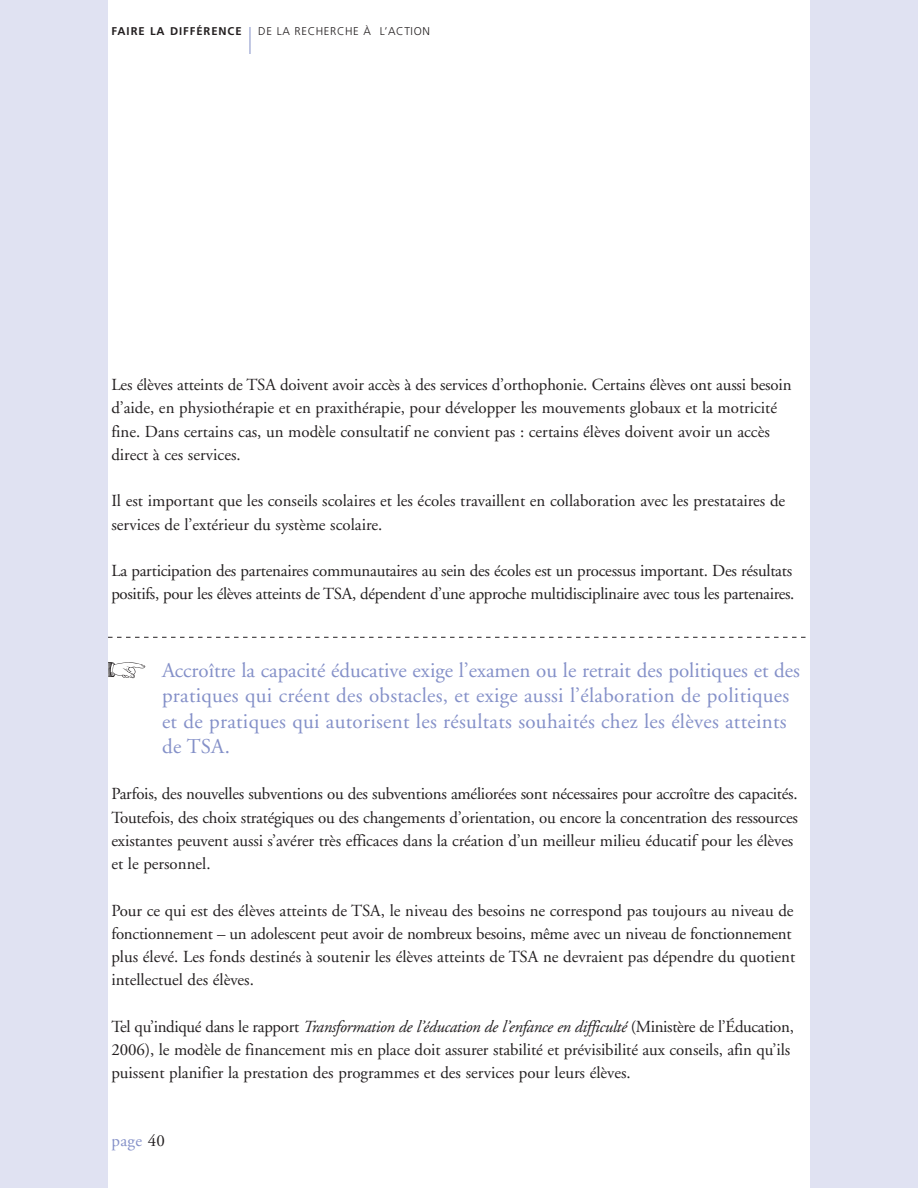
<style>
.page{position:relative;width:918px;height:1188px;background:#fff}
.page>*{position:absolute;margin:0;border:0;box-sizing:border-box;transform-origin:0 0}
.t1{font:21px/25.3px "Adobe Garamond";letter-spacing:.015em;color:#8490c8}
.t2{font:16.8px/23.2px "Adobe Garamond";letter-spacing:-.005em;color:#231f20}
.t3{font:16.8px "Adobe Garamond";letter-spacing:.025em;color:#8490c8}
.t4{font:300 11.25px "Frutiger";letter-spacing:.055em;color:#231f20}
.t5{font:700 11.25px "Frutiger";letter-spacing:.085em;color:#231f20}
.s1{font-style:italic}
.s2{color:#231f20}
</style>
<div class="page">
<svg style="left:108px;top:637px;width:698px;height:1px"></svg>
<div style="left:0;top:0;width:108px;height:1188px;background:#e0e2f2"></div>
<div style="left:810px;top:0;width:108px;height:1188px;background:#e0e2f2"></div>
<svg style="left:250px;top:27px;width:1px;height:27px"></svg>
<p class="t5" style="left:111px;top:27px;width:132px">FAIRE LA DIFFÉRENCE</p>
<p class="t4" style="left:258px;top:27px;width:173px">DE LA RECHERCHE À L’ACTION</p>
<p class="t2" style="left:111px;top:375px;width:682px">Les élèves atteints de TSA doivent avoir accès à des services d’orthophonie. Certains élèves ont aussi besoin d’aide, en physiothérapie et en praxithérapie, pour développer les mouvements globaux et la motricité fine. Dans certains cas, un modèle consultatif ne convient pas : certains élèves doivent avoir un accès direct à ces services.</p>
<p class="t2" style="left:111px;top:491px;width:675px">Il est important que les conseils scolaires et les écoles travaillent en collaboration avec les prestataires de services de l’extérieur du système scolaire.</p>
<p class="t2" style="left:111px;top:561px;width:685px">La participation des partenaires communautaires au sein des écoles est un processus important. Des résultats positifs, pour les élèves atteints de TSA, dépendent d’une approche multidisciplinaire avec tous les partenaires.</p>
<p class="t1" style="left:162px;top:660px;width:640px">Accroître la capacité éducative exige l’examen ou le retrait des politiques et des pratiques qui créent des obstacles, et exige aussi l’élaboration de politiques et de pratiques qui autorisent les résultats souhaités chez les élèves atteints de TSA.</p>
<p class="t2" style="left:111px;top:784px;width:688px">Parfois, des nouvelles subventions ou des subventions améliorées sont nécessaires pour accroître des capacités.<br>Toutefois, des choix stratégiques ou des changements d’orientation, ou encore la concentration des ressources existantes peuvent aussi s’avérer très efficaces dans la création d’un meilleur milieu éducatif pour les élèves et le personnel.</p>
<p class="t2" style="left:111px;top:900px;width:685px">Pour ce qui est des élèves atteints de TSA, le niveau des besoins ne correspond pas toujours au niveau de fonctionnement – un adolescent peut avoir de nombreux besoins, même avec un niveau de fonctionnement plus élevé. Les fonds destinés à soutenir les élèves atteints de TSA ne devraient pas dépendre du quotient intellectuel des élèves.</p>
<p class="t2" style="left:111px;top:1017px;width:684px">Tel qu’indiqué dans le rapport <span class="s1">Transformation de l’éducation de l’enfance en difficulté</span> (Ministère de l’Éducation,<br>2006), le modèle de financement mis en place doit assurer stabilité et prévisibilité aux conseils, afin qu’ils puissent planifier la prestation des programmes et des services pour leurs élèves.</p>
<p class="t3" style="left:111px;top:1134px;width:55px">page <span class="s2">40</span></p>
</div>
